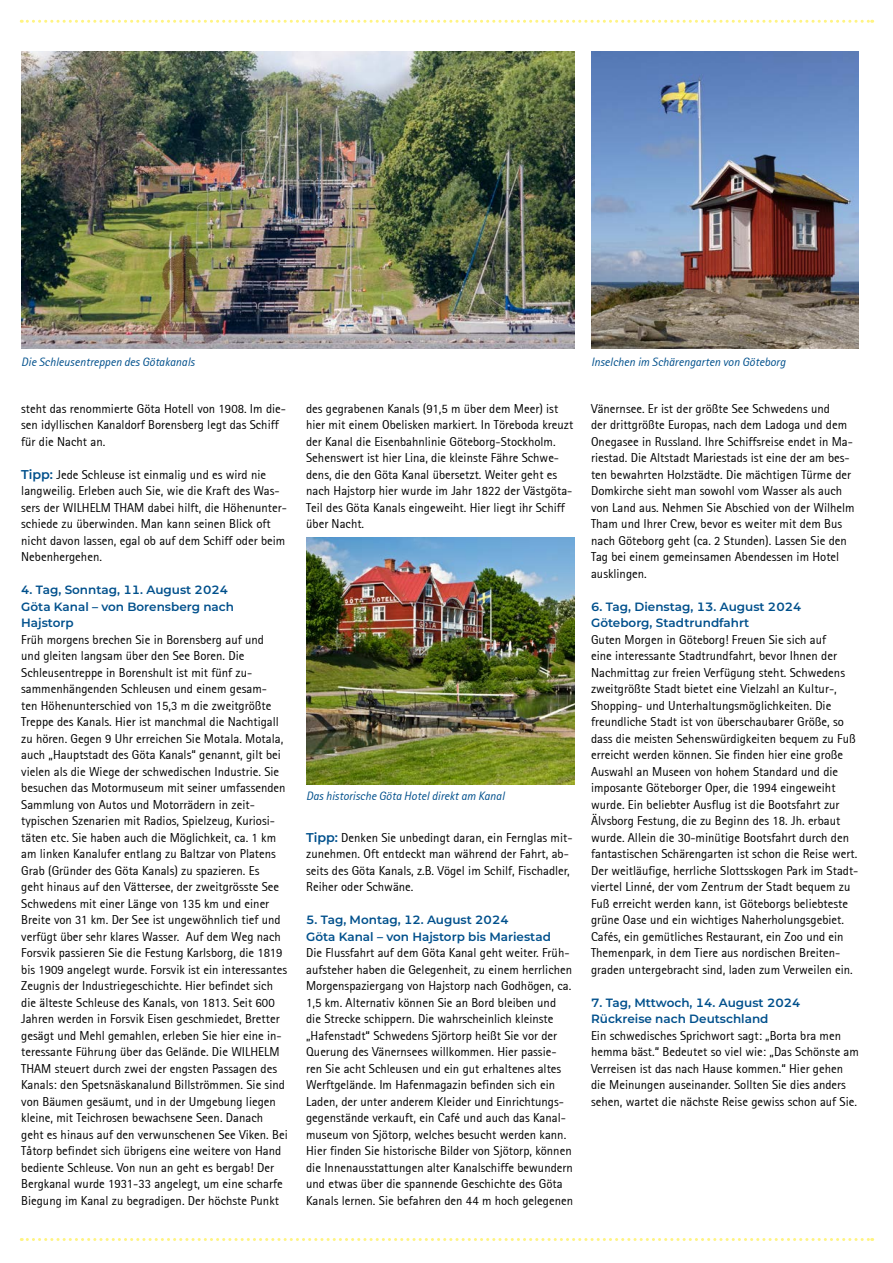
<style>
.page{position:relative;width:893px;height:1263px;background:#fff}
.page>*{position:absolute;margin:0;border:0;box-sizing:border-box;transform-origin:0 0}
.t1{font:12.75px/16.5px "Rotis Sans Serif";color:#000}
.t2{font:600 12px/16.5px "Montserrat";color:#00508c}
.t3{font:italic 12px "Rotis Sans Serif";color:#00508c}
.s1{font-family:"Montserrat";font-weight:600;color:#00508c}
</style>
<div class="page">
<svg style="left:21px;top:20px;width:852px;height:3px"></svg>
<svg style="left:21px;top:1238px;width:852px;height:3px"></svg>
<img style="left:21px;top:51px;width:553px;height:298px">
<img style="left:591px;top:51px;width:268px;height:298px">
<img style="left:306px;top:538px;width:268px;height:246px">
<p class="t3" style="left:21px;top:354px;width:175px">Die Schleusentreppen des Götakanals</p>
<p class="t3" style="left:591px;top:354px;width:196px">Inselchen im Schärengarten von Göteborg</p>
<p class="t1" style="left:591px;top:400px;width:265px">Vänernsee. Er ist der größte See Schwedens und<br>der drittgrößte Europas, nach dem Ladoga und dem Onegasee in Russland. Ihre Schiffsreise endet in Ma&shy;riestad. Die Altstadt Mariestads ist eine der am bes&shy;ten bewahrten Holzstädte. Die mächtigen Türme der Domkirche sieht man sowohl vom Wasser als auch von Land aus. Nehmen Sie Abschied von der Wilhelm Tham und Ihrer Crew, bevor es weiter mit dem Bus nach Göteborg geht (ca. 2 Stunden). Lassen Sie den Tag bei einem gemeinsamen Abendessen im Hotel ausklingen.</p>
<p class="t2" style="left:591px;top:598px;width:212px">6. Tag, Dienstag, 13. August 2024<br>Göteborg, Stadtrundfahrt</p>
<p class="t1" style="left:591px;top:631px;width:269px">Guten Morgen in Göteborg! Freuen Sie sich auf<br>eine interessante Stadtrundfahrt, bevor Ihnen der Nachmittag zur freien Verfügung steht. Schwedens zweitgrößte Stadt bietet eine Vielzahl an Kultur-, Shopping- und Unterhaltungsmöglichkeiten. Die freundliche Stadt ist von überschaubarer Größe, so dass die meisten Sehenswürdigkeiten bequem zu Fuß erreicht werden können. Sie finden hier eine große Auswahl an Museen von hohem Standard und die imposante Göteborger Oper, die 1994 eingeweiht wurde. Ein beliebter Ausflug ist die Bootsfahrt zur Älvsborg Festung, die zu Beginn des 18. Jh. erbaut wurde. Allein die 30-minütige Bootsfahrt durch den fantastischen Schärengarten ist schon die Reise wert.<br>Der weitläufige, herrliche Slottsskogen Park im Stadt&shy;viertel Linné, der vom Zentrum der Stadt bequem zu Fuß erreicht werden kann, ist Göteborgs beliebteste grüne Oase und ein wichtiges Naherholungsgebiet.<br>Cafés, ein gemütliches Restaurant, ein Zoo und ein Themenpark, in dem Tiere aus nordischen Breiten&shy;graden untergebracht sind, laden zum Verweilen ein.</p>
<p class="t2" style="left:591px;top:994px;width:211px">7. Tag, Mttwoch, 14. August 2024<br>Rückreise nach Deutschland</p>
<p class="t1" style="left:591px;top:1027px;width:269px">Ein schwedisches Sprichwort sagt: „Borta bra men hemma bäst.“ Bedeutet so viel wie: „Das Schönste am Verreisen ist das nach Hause kommen.“ Hier gehen die Meinungen auseinander. Sollten Sie dies anders sehen, wartet die nächste Reise gewiss schon auf Sie.</p>
<p class="t1" style="left:306px;top:400px;width:269px">des gegrabenen Kanals (91,5 m über dem Meer) ist hier mit einem Obelisken markiert. In Töreboda kreuzt der Kanal die Eisenbahnlinie Göteborg-Stockholm.<br>Sehenswert ist hier Lina, die kleinste Fähre Schwe&shy;dens, die den Göta Kanal übersetzt. Weiter geht es nach Hajstorp hier wurde im Jahr 1822 der Västgöta-Teil des Göta Kanals eingeweiht. Hier liegt ihr Schiff über Nacht.</p>
<p class="t1" style="left:21px;top:400px;width:266px">steht das renommierte Göta Hotell von 1908. Im die&shy;sen idyllischen Kanaldorf Borensberg legt das Schiff für die Nacht an.</p>
<p class="t1" style="left:21px;top:466px;width:267px"><span class="s1">Tipp:</span> Jede Schleuse ist einmalig und es wird nie langweilig. Erleben auch Sie, wie die Kraft des Was&shy;sers der WILHELM THAM dabei hilft, die Höhenunter&shy;schiede zu überwinden. Man kann seinen Blick oft nicht davon lassen, egal ob auf dem Schiff oder beim Nebenhergehen.</p>
<p class="t2" style="left:21px;top:581px;width:214px">4. Tag, Sonntag, 11. August 2024<br>Göta Kanal – von Borensberg nach<br>Hajstorp</p>
<p class="t1" style="left:21px;top:631px;width:268px">Früh morgens brechen Sie in Borensberg auf und<br>und gleiten langsam über den See Boren. Die Schleusentreppe in Borenshult ist mit fünf zu&shy;sammenhängenden Schleusen und einem gesam-<br>ten Höhenunterschied von 15,3 m die zweitgrößte Treppe des Kanals. Hier ist manchmal die Nachtigall zu hören. Gegen 9 Uhr erreichen Sie Motala. Motala, auch „Hauptstadt des Göta Kanals“ genannt, gilt bei vielen als die Wiege der schwedischen Industrie. Sie besuchen das Motormuseum mit seiner umfassenden Sammlung von Autos und Motorrädern in zeit&shy;typischen Szenarien mit Radios, Spielzeug, Kuriosi&shy;täten etc. Sie haben auch die Möglichkeit, ca. 1 km am linken Kanalufer entlang zu Baltzar von Platens Grab (Gründer des Göta Kanals) zu spazieren. Es<br>geht hinaus auf den Vättersee, der zweitgrösste See Schwedens mit einer Länge von 135 km und einer Breite von 31 km. Der See ist ungewöhnlich tief und verfügt über sehr klares Wasser. Auf dem Weg nach Forsvik passieren Sie die Festung Karlsborg, die 1819 bis 1909 angelegt wurde. Forsvik ist ein interessantes Zeugnis der Industriegeschichte. Hier befindet sich die älteste Schleuse des Kanals, von 1813. Seit 600<br>Jahren werden in Forsvik Eisen geschmiedet, Bretter gesägt und Mehl gemahlen, erleben Sie hier eine in&shy;teressante Führung über das Gelände. Die WILHELM THAM steuert durch zwei der engsten Passagen des Kanals: den Spetsnäskanalund Billströmmen. Sie sind von Bäumen gesäumt, und in der Umgebung liegen kleine, mit Teichrosen bewachsene Seen. Danach geht es hinaus auf den verwunschenen See Viken. Bei Tåtorp befindet sich übrigens eine weitere von Hand bediente Schleuse. Von nun an geht es bergab! Der Bergkanal wurde 1931-33 angelegt, um eine scharfe Biegung im Kanal zu begradigen. Der höchste Punkt</p>
<p class="t3" style="left:306px;top:788px;width:200px">Das historische Göta Hotel direkt am Kanal</p>
<p class="t1" style="left:306px;top:829px;width:268px"><span class="s1">Tipp:</span> Denken Sie unbedingt daran, ein Fernglas mit&shy;zunehmen. Oft entdeckt man während der Fahrt, ab&shy;seits des Göta Kanals, z.B. Vögel im Schilf, Fischadler, Reiher oder Schwäne.</p>
<p class="t2" style="left:306px;top:911px;width:246px">5. Tag, Montag, 12. August 2024<br>Göta Kanal – von Hajstorp bis Mariestad</p>
<p class="t1" style="left:306px;top:945px;width:268px">Die Flussfahrt auf dem Göta Kanal geht weiter. Früh&shy;aufsteher haben die Gelegenheit, zu einem herrlichen Morgenspaziergang von Hajstorp nach Godhögen, ca.<br>1,5 km. Alternativ können Sie an Bord bleiben und die Strecke schippern. Die wahrscheinlich kleinste „Hafenstadt“ Schwedens Sjörtorp heißt Sie vor der Querung des Vänernsees willkommen. Hier passie&shy;ren Sie acht Schleusen und ein gut erhaltenes altes Werftgelände. Im Hafenmagazin befinden sich ein Laden, der unter anderem Kleider und Einrichtungs&shy;gegenstände verkauft, ein Café und auch das Kanal&shy;museum von Sjötorp, welches besucht werden kann.<br>Hier finden Sie historische Bilder von Sjötorp, können die Innenausstattungen alter Kanalschiffe bewundern und etwas über die spannende Geschichte des Göta Kanals lernen. Sie befahren den 44 m hoch gelegenen</p>
</div>
